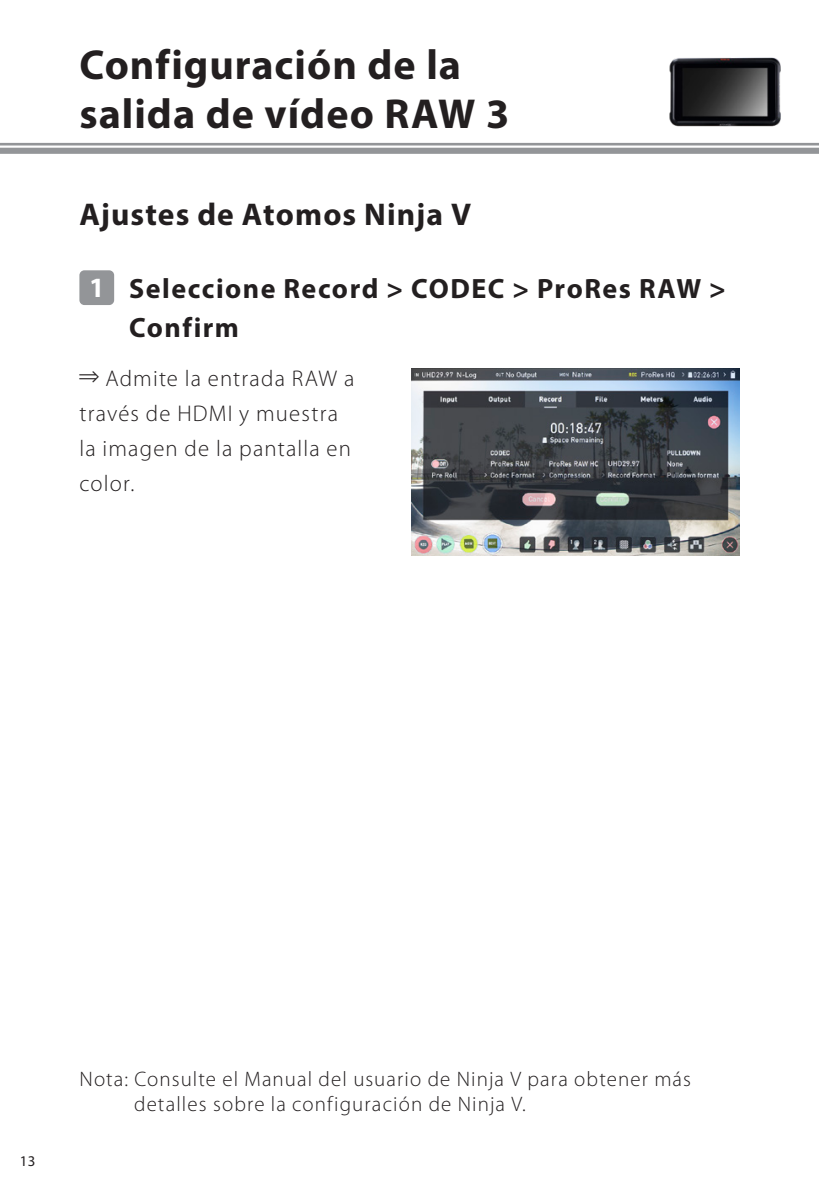
<style>
.page{position:relative;width:819px;height:1191px;background:#fff}
.page>*{position:absolute;margin:0;border:0;box-sizing:border-box;transform-origin:0 0}
.t1{font:700 42px/49px "Myriad Pro";letter-spacing:.025em;color:#231f20}
.t2{font:700 31.5px "Myriad Pro";letter-spacing:.035em;color:#231f20}
.t3{font:700 28px/38.5px "Myriad Pro";letter-spacing:.055em;color:#231f20}
.t4{font:700 28px "Myriad Pro";color:#fff}
.t5{font:300 22.75px/35px "Myriad Pro";letter-spacing:.05em;color:#231f20}
.t6{font:300 21px/24.5px "Myriad Pro";letter-spacing:.055em;color:#231f20}
.t7{font:15.05px "Myriad Pro";color:#231f20}
.s1{font-family:"Apple SD Gothic Neo";font-weight:500}
</style>
<div class="page">
<div style="left:0;top:148px;width:819px;height:6px;background:#939598"></div>
<hr style="left:0;top:143px;width:819px;height:2px;background:#939598">
<img style="left:669px;top:57px;width:112px;height:70px">
<img style="left:412px;top:369px;width:327px;height:186px">
<div style="left:79px;top:270px;width:35px;height:35px;background:#939598;border-radius:5px"></div>
<h1 class="t1" style="left:79px;top:39px;width:431px">Configuración de la salida de vídeo RAW 3</h1>
<h2 class="t2" style="left:79px;top:194px;width:393px">Ajustes de Atomos Ninja V</h2>
<h3 class="t4" style="left:89px;top:269px;width:17px">1</h3>
<h3 class="t3" style="left:129px;top:269px;width:598px">Seleccione Record &gt; CODEC &gt; ProRes RAW &gt;<br>Confirm</h3>
<p class="t5" style="left:79px;top:361px;width:276px"><span class="s1">⇒</span> Admite la entrada RAW a través de HDMI y muestra la imagen de la pantalla en color.</p>
<p class="t7" style="left:20px;top:1151px;width:17px">13</p>
<p class="t6" style="left:134px;top:1066px;width:558px;text-indent:-55px">Nota: Consulte el Manual del usuario de Ninja V para obtener más detalles sobre la configuración de Ninja V.</p>
</div>
